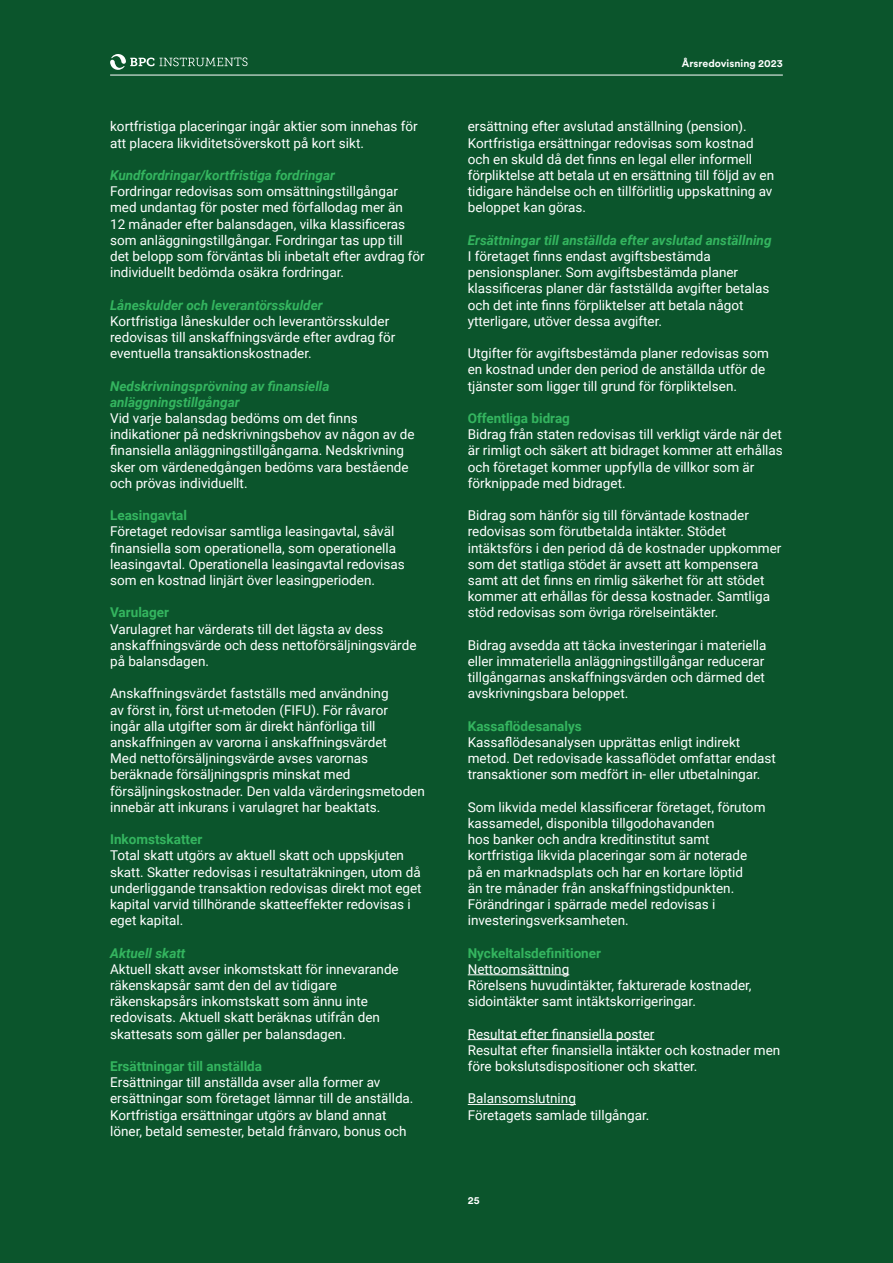
<style>
.page{position:relative;width:893px;height:1263px;background:#0b552c}
.page>*{position:absolute;margin:0;border:0;box-sizing:border-box;transform-origin:0 0}
.Brödtext{font:13.5px/16.2px "Roboto";color:#fff}
.Brödtext-2{font:italic 700 13.5px/16.2px "Roboto";color:#34b55f}
.Brödtext-3{font:700 13.5px "Roboto";color:#34b55f}
.t1{font:700 10.5px "Circular XX";color:#fff}
</style>
<div class="page">
<hr style="left:468px;top:974px;width:101px;height:1px;background:#fff">
<hr style="left:468px;top:1039px;width:186px;height:1px;background:#fff">
<hr style="left:468px;top:1104px;width:108px;height:1px;background:#fff">
<svg style="left:110px;top:54px;width:138px;height:16px"></svg>
<hr style="left:110px;top:75px;width:673px;height:1px;background:#fff">
<p class="Brödtext" style="left:110px;top:118px;width:309px">kortfristiga placeringar ingår aktier som innehas för att placera likviditetsöverskott på kort sikt.</p>
<p class="Brödtext-2" style="left:110px;top:167px;width:226px">Kundfordringar/kortfristiga fordringar</p>
<p class="Brödtext" style="left:110px;top:183px;width:316px">Fordringar redovisas som omsättningstillgångar med undantag för poster med förfallodag mer än<br>12 månader efter balansdagen, vilka klassificeras som anläggningstillgångar. Fordringar tas upp till det belopp som förväntas bli inbetalt efter avdrag för individuellt bedömda osäkra fordringar.</p>
<p class="Brödtext-2" style="left:110px;top:296px;width:214px">Låneskulder och leverantörsskulder</p>
<p class="Brödtext" style="left:110px;top:312px;width:287px">Kortfristiga låneskulder och leverantörsskulder redovisas till anskaffningsvärde efter avdrag för eventuella transaktionskostnader.</p>
<p class="Brödtext-2" style="left:110px;top:377px;width:221px">Nedskrivningsprövning av finansiella anläggningstillgångar</p>
<p class="Brödtext" style="left:110px;top:410px;width:306px">Vid varje balansdag bedöms om det finns indikationer på nedskrivningsbehov av någon av de finansiella anläggningstillgångarna. Nedskrivning sker om värdenedgången bedöms vara bestående och prövas individuellt.</p>
<p class="Brödtext-3" style="left:110px;top:506px;width:78px">Leasingavtal</p>
<p class="Brödtext" style="left:110px;top:523px;width:296px">Företaget redovisar samtliga leasingavtal, såväl finansiella som operationella, som operationella leasingavtal. Operationella leasingavtal redovisas som en kostnad linjärt över leasingperioden.</p>
<p class="Brödtext-3" style="left:110px;top:603px;width:60px">Varulager</p>
<p class="Brödtext" style="left:110px;top:620px;width:308px">Varulagret har värderats till det lägsta av dess anskaffningsvärde och dess nettoförsäljningsvärde på balansdagen.</p>
<p class="Brödtext" style="left:110px;top:685px;width:280px">Anskaffningsvärdet fastställs med användning av först in, först ut-metoden (FIFU). För råvaror ingår alla utgifter som är direkt hänförliga till anskaffningen av varorna i anskaffningsvärdet</p>
<p class="Brödtext" style="left:110px;top:750px;width:316px">Med nettoförsäljningsvärde avses varornas beräknade försäljningspris minskat med försäljningskostnader. Den valda värderingsmetoden innebär att inkurans i varulagret har beaktats.</p>
<p class="Brödtext-3" style="left:110px;top:830px;width:94px">Inkomstskatter</p>
<p class="Brödtext" style="left:110px;top:847px;width:313px">Total skatt utgörs av aktuell skatt och uppskjuten skatt. Skatter redovisas i resultaträkningen, utom då underliggande transaktion redovisas direkt mot eget kapital varvid tillhörande skatteeffekter redovisas i eget kapital.</p>
<p class="Brödtext-2" style="left:110px;top:944px;width:77px">Aktuell skatt</p>
<p class="Brödtext" style="left:110px;top:960px;width:290px">Aktuell skatt avser inkomstskatt för innevarande räkenskapsår samt den del av tidigare räkenskapsårs inkomstskatt som ännu inte redovisats. Aktuell skatt beräknas utifrån den skattesats som gäller per balansdagen.</p>
<p class="Brödtext-3" style="left:110px;top:1057px;width:153px">Ersättningar till anställda</p>
<p class="Brödtext" style="left:110px;top:1074px;width:305px">Ersättningar till anställda avser alla former av ersättningar som företaget lämnar till de anställda.<br>Kortfristiga ersättningar utgörs av bland annat löner, betald semester, betald frånvaro, bonus och</p>
<p class="t1" style="left:682px;top:56px;width:102px">Årsredovisning 2023</p>
<p class="Brödtext" style="left:468px;top:118px;width:308px">ersättning efter avslutad anställning (pension).<br>Kortfristiga ersättningar redovisas som kostnad och en skuld då det finns en legal eller informell förpliktelse att betala ut en ersättning till följd av en tidigare händelse och en tillförlitlig uppskattning av beloppet kan göras.</p>
<p class="Brödtext-2" style="left:468px;top:231px;width:305px">Ersättningar till anställda efter avslutad anställning</p>
<p class="Brödtext" style="left:468px;top:248px;width:303px">I företaget finns endast avgiftsbestämda pensionsplaner. Som avgiftsbestämda planer klassificeras planer där fastställda avgifter betalas och det inte finns förpliktelser att betala något ytterligare, utöver dessa avgifter.</p>
<p class="Brödtext" style="left:468px;top:345px;width:303px">Utgifter för avgiftsbestämda planer redovisas som en kostnad under den period de anställda utför de tjänster som ligger till grund för förpliktelsen.</p>
<p class="Brödtext-3" style="left:468px;top:409px;width:104px">Offentliga bidrag</p>
<p class="Brödtext" style="left:468px;top:426px;width:317px">Bidrag från staten redovisas till verkligt värde när det är rimligt och säkert att bidraget kommer att erhållas och företaget kommer uppfylla de villkor som är förknippade med bidraget.</p>
<p class="Brödtext" style="left:468px;top:507px;width:315px">Bidrag som hänför sig till förväntade kostnader redovisas som förutbetalda intäkter. Stödet intäktsförs i den period då de kostnader uppkommer som det statliga stödet är avsett att kompensera samt att det finns en rimlig säkerhet för att stödet kommer att erhållas för dessa kostnader. Samtliga stöd redovisas som övriga rörelseintäkter.</p>
<p class="Brödtext" style="left:468px;top:636px;width:300px">Bidrag avsedda att täcka investeringar i materiella eller immateriella anläggningstillgångar reducerar tillgångarnas anskaffningsvärden och därmed det avskrivningsbara beloppet.</p>
<p class="Brödtext-3" style="left:468px;top:716px;width:115px">Kassaflödesanalys</p>
<p class="Brödtext" style="left:468px;top:734px;width:310px">Kassaflödesanalysen upprättas enligt indirekt metod. Det redovisade kassaflödet omfattar endast transaktioner som medfört in- eller utbetalningar.</p>
<p class="Brödtext" style="left:468px;top:798px;width:299px">Som likvida medel klassificerar företaget, förutom kassamedel, disponibla tillgodohavanden<br>hos banker och andra kreditinstitut samt kortfristiga likvida placeringar som är noterade på en marknadsplats och har en kortare löptid<br>än tre månader från anskaffningstidpunkten.<br>Förändringar i spärrade medel redovisas i investeringsverksamheten.</p>
<p class="Brödtext-3" style="left:468px;top:943px;width:135px">Nyckeltalsdefinitioner</p>
<p class="Brödtext" style="left:468px;top:960px;width:103px">Nettoomsättning</p>
<p class="Brödtext" style="left:468px;top:977px;width:285px">Rörelsens huvudintäkter, fakturerade kostnader, sidointäkter samt intäktskorrigeringar.</p>
<p class="Brödtext" style="left:468px;top:1025px;width:188px">Resultat efter finansiella poster</p>
<p class="Brödtext" style="left:468px;top:1041px;width:314px">Resultat efter finansiella intäkter och kostnader men före bokslutsdispositioner och skatter.</p>
<p class="Brödtext" style="left:468px;top:1090px;width:110px">Balansomslutning</p>
<p class="Brödtext" style="left:468px;top:1106px;width:183px">Företagets samlade tillgångar.</p>
<p class="t1" style="left:468px;top:1193px;width:13px">25</p>
</div>
